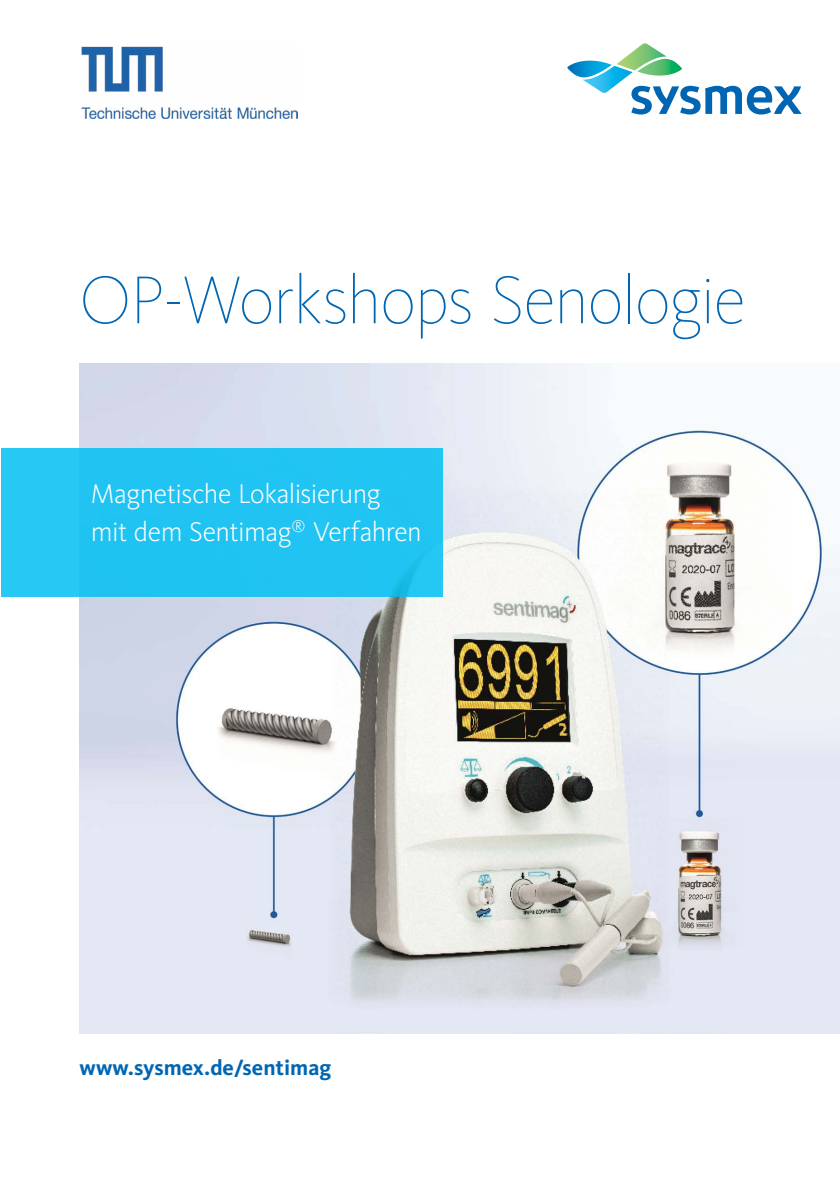
<style>
.page{position:relative;width:840px;height:1191px;background:#fff}
.page>*{position:absolute;margin:0;border:0;box-sizing:border-box;transform-origin:0 0}
.t1{font:100 70px "Kievit Pro";letter-spacing:-.02em;color:#0066b3}
.t2{font:300 28px/38px "Kievit Pro";letter-spacing:-.02em;color:#fff}
.t3{font:700 22px "Kievit Pro";color:#0066b3}
</style>
<div class="page">
<svg style="left:567px;top:43px;width:234px;height:71px"></svg>
<img style="left:82px;top:46px;width:216px;height:73px">
<img style="left:79px;top:364px;width:760px;height:669px">
<div style="left:1px;top:448px;width:441px;height:148px;background:#20c3f1"></div>
<h1 class="t1" style="left:79px;top:258px;width:667px">OP-Workshops Senologie</h1>
<p class="t2" style="left:91px;top:475px;width:332px">Magnetische Lokalisierung mit dem Sentimag<sup>®</sup> Verfahren</p>
<p class="t3" style="left:79px;top:1055px;width:253px">www.sysmex.de/sentimag</p>
</div>
